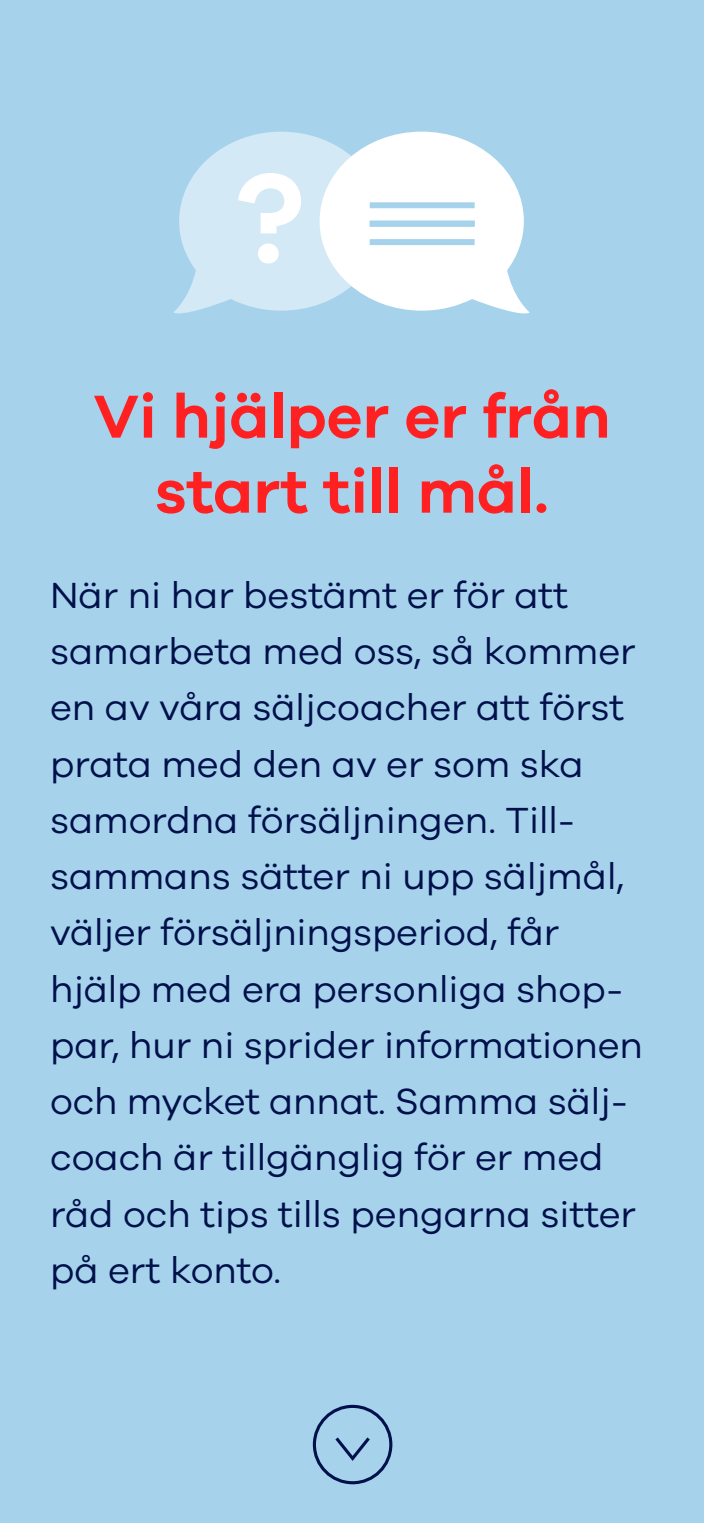
<style>
.page{position:relative;width:704px;height:1523px;background:#fff}
.page>*{position:absolute;margin:0;border:0;box-sizing:border-box;transform-origin:0 0}
.t1{font:600 131.44px "Galano Grotesque";color:#fff}
.t2{font:600 62.5px/75px "Galano Grotesque";color:#ff2121;text-align:center}
.t3{font:37.5px/56.2px "Galano Grotesque";color:#00104a}
</style>
<div class="page">
<div style="left:0;top:0;width:703px;height:1522px;background:#a6d2ec"></div>
<div style="left:312px;top:1404px;width:80px;height:80px;border:3px solid #00104a;border-radius:50%"></div>
<svg style="left:335px;top:1437px;width:35px;height:24px"></svg>
<svg style="left:173px;top:132px;width:356px;height:182px"></svg>
<div style="left:369px;top:202px;width:105px;height:6px;background:#a6d2ec"></div>
<div style="left:369px;top:221px;width:105px;height:6px;background:#a6d2ec"></div>
<div style="left:369px;top:239px;width:105px;height:6px;background:#a6d2ec"></div>
<h1 class="t1" style="left:234px;top:139px;width:72px">?</h1>
<h2 class="t2" style="left:93px;top:377px;width:518px">Vi hjälper er från start till mål.</h2>
<p class="t3" style="left:50px;top:566px;width:594px">När ni har bestämt er för att samarbeta med oss, så kommer en av våra säljcoacher att först prata med den av er som ska samordna försäljningen. Till&shy;sammans sätter ni upp säljmål, väljer försäljningsperiod, får hjälp med era personliga shop&shy;par, hur ni sprider informationen och mycket annat. Samma sälj&shy;coach är tillgänglig för er med råd och tips tills pengarna sitter på ert konto.</p>
</div>
